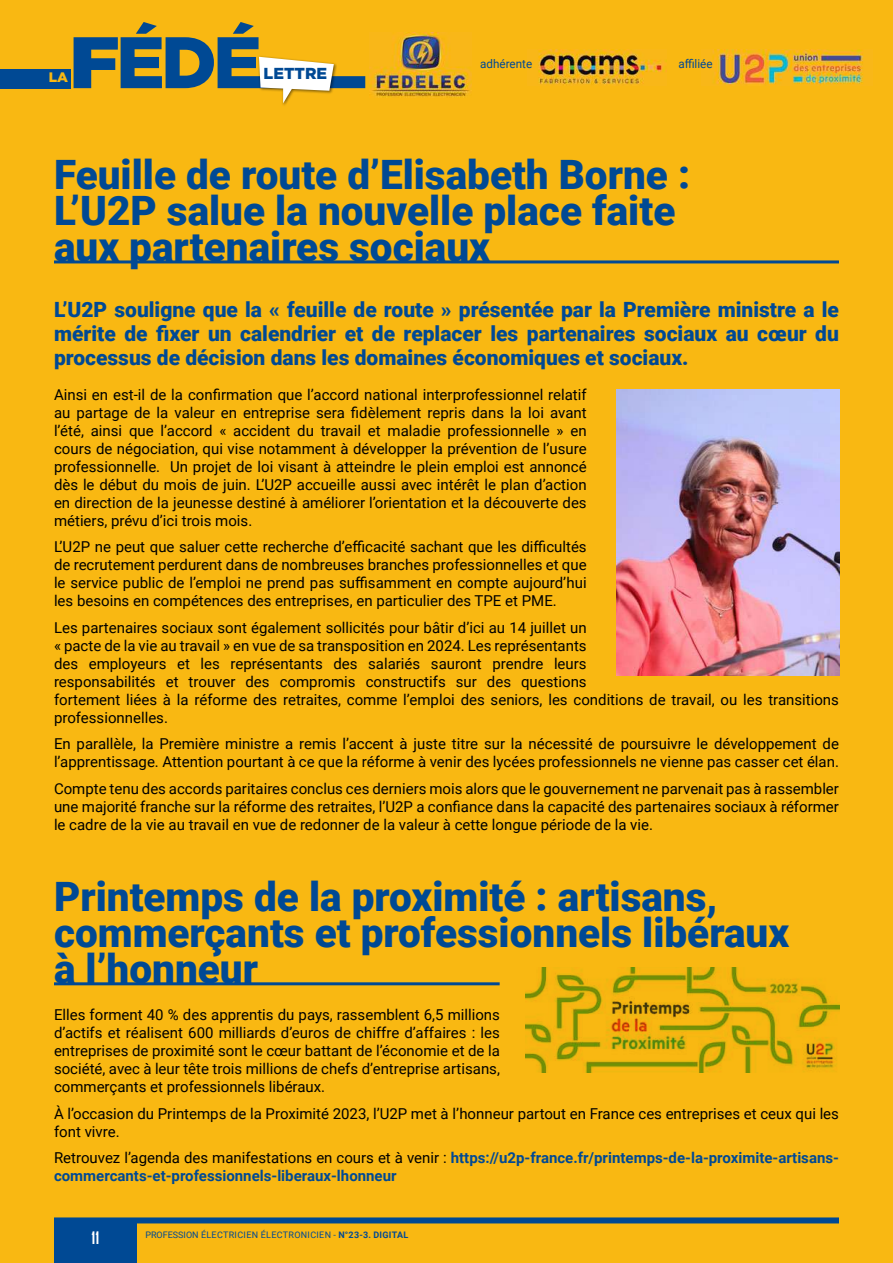
<style>
.page{position:relative;width:893px;height:1263px;background:#f9b812}
.page>*{position:absolute;margin:0;border:0;box-sizing:border-box;transform-origin:0 0}
.t1{font:900 40.5px/36px "Roboto";color:#004994}
.t2{font:900 21px/24px "Roboto";color:#004994;text-align:justify}
.t3{font:700 16.5px "Agency FB";color:#fff}
.t4{font:900 15.9px "Gotham";color:#004994}
.t5{font:15px/18px "Roboto";color:#000;text-align:justify}
.t6{font:700 15px/18px "Roboto";color:#004994}
.t7{font:900 13.65px "Gotham";color:#f9b812}
.t8{font:12px "Roboto";color:#004994}
.t9{font:9px "Roboto";letter-spacing:.035em;color:#004994}
.s1{font-weight:400;color:#000}
.s2{font-weight:700}
</style>
<div class="page">
<svg style="left:74px;top:22px;width:291px;height:81px"></svg>
<div style="left:0;top:69px;width:70px;height:19px;background:#004994"></div>
<img style="left:712px;top:49px;width:152px;height:36px">
<img style="left:538px;top:49px;width:128px;height:37px">
<img style="left:369px;top:33px;width:102px;height:65px">
<div style="left:54px;top:1220px;width:83px;height:43px;background:#004994"></div>
<div style="left:54px;top:1217px;width:785px;height:6px;background:#004994"></div>
<hr style="left:54px;top:260px;width:785px;height:3px;background:#004994">
<hr style="left:54px;top:982px;width:446px;height:3px;background:#004994">
<img style="left:525px;top:968px;width:314px;height:105px">
<img style="left:616px;top:390px;width:223px;height:285px">
<p class="t7" style="left:49px;top:68px;width:21px">LA</p>
<p class="t4" style="left:264px;top:63px;width:65px">LETTRE</p>
<p class="t8" style="left:480px;top:55px;width:53px">adhérente</p>
<p class="t8" style="left:678px;top:55px;width:36px">affiliée</p>
<h1 class="t1" style="left:54px;top:155px;width:638px">Feuille de route d’Elisabeth Borne :<br>L’U2P salue la nouvelle place faite aux partenaires sociaux</h1>
<h2 class="t2" style="left:54px;top:296px;width:786px">L’U2P souligne que la « feuille de route » présentée par la Première ministre a le mérite de fixer un calendrier et de replacer les partenaires sociaux au cœur du processus de décision dans les domaines économiques et sociaux.</h2>
<p class="t5" style="left:54px;top:385px;width:534px">Ainsi en est-il de la confirmation que l’accord national interprofessionnel relatif au partage de la valeur en entreprise sera fidèlement repris dans la loi avant l’été, ainsi que l’accord « accident du travail et maladie professionnelle » en cours de négociation, qui vise notamment à développer la prévention de l’usure professionnelle. Un projet de loi visant à atteindre le plein emploi est annoncé dès le début du mois de juin. L’U2P accueille aussi avec intérêt le plan d’action en direction de la jeunesse destiné à améliorer l’orientation et la découverte des métiers, prévu d’ici trois mois.</p>
<p class="t5" style="left:54px;top:537px;width:534px">L’U2P ne peut que saluer cette recherche d’efficacité sachant que les difficultés de recrutement perdurent dans de nombreuses branches professionnelles et que le service public de l’emploi ne prend pas suffisamment en compte aujourd’hui les besoins en compétences des entreprises, en particulier des TPE et PME.</p>
<p class="t5" style="left:54px;top:618px;width:786px;text-align:left">Les partenaires sociaux sont également sollicités pour bâtir d’ici au 14 juillet un<br>« pacte de la vie au travail » en vue de sa transposition en 2024. Les représentants<br>des employeurs et les représentants des salariés sauront prendre leurs<br>responsabilités et trouver des compromis constructifs sur des questions<br>fortement liées à la réforme des retraites, comme l’emploi des seniors, les conditions de travail, ou les transitions professionnelles.</p>
<p class="t5" style="left:54px;top:734px;width:786px">En parallèle, la Première ministre a remis l’accent à juste titre sur la nécessité de poursuivre le développement de l’apprentissage. Attention pourtant à ce que la réforme à venir des lycées professionnels ne vienne pas casser cet élan.</p>
<p class="t5" style="left:54px;top:779px;width:786px">Compte tenu des accords paritaires conclus ces derniers mois alors que le gouvernement ne parvenait pas à rassembler une majorité franche sur la réforme des retraites, l’U2P a confiance dans la capacité des partenaires sociaux à réformer le cadre de la vie au travail en vue de redonner de la valeur à cette longue période de la vie.</p>
<h1 class="t1" style="left:54px;top:877px;width:737px">Printemps de la proximité : artisans, commerçants et professionnels libéraux à l’honneur</h1>
<p class="t5" style="left:54px;top:1005px;width:447px">Elles forment 40 % des apprentis du pays, rassemblent 6,5 millions d’actifs et réalisent 600 milliards d’euros de chiffre d’affaires : les entreprises de proximité sont le cœur battant de l’économie et de la société, avec à leur tête trois millions de chefs d’entreprise artisans, commerçants et professionnels libéraux.</p>
<p class="t5" style="left:54px;top:1104px;width:786px">À l’occasion du Printemps de la Proximité 2023, l’U2P met à l’honneur partout en France ces entreprises et ceux qui les font vivre.</p>
<p class="t6" style="left:54px;top:1148px;width:786px"><span class="s1">Retrouvez l’agenda des manifestations en cours et à venir :</span> https://u2p-france.fr/printemps-de-la-proximite-artisans&shy;commercants-et-professionnels-liberaux-lhonneur</p>
<p class="t3" style="left:92px;top:1227px;width:9px">11</p>
<p class="t9" style="left:145px;top:1228px;width:264px">PROFESSION ÉLECTRICIEN ÉLECTRONICIEN - <span class="s2">N°23-3. DIGITAL</span></p>
</div>
